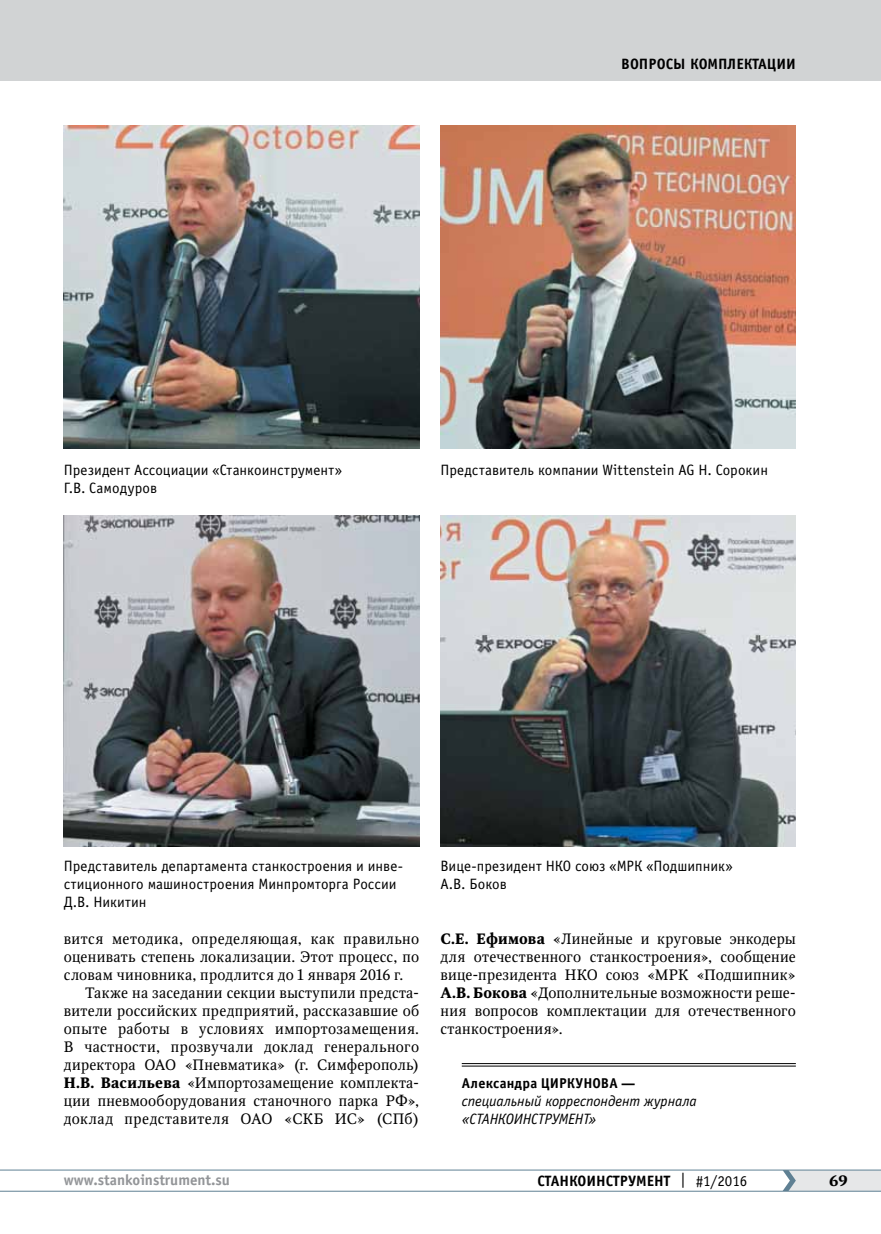
<style>
.page{position:relative;width:881px;height:1234px;background:#fff}
.page>*{position:absolute;margin:0;border:0;box-sizing:border-box;transform-origin:0 0}
.t1{font:15px/18px "Octava";letter-spacing:.025em;color:#000;text-align:justify}
.t2{font:15px/18px "Officina Sans C";letter-spacing:.005em;color:#000}
.t3{font:italic 15px/18px "Officina Sans C";letter-spacing:-.005em;color:#000}
.t4{font:700 15px "Officina Sans C";color:#000}
.t5{font:700 15px "Officina Sans C";color:#939598}
.t6{font:700 15px "Octava";color:#000}
.t7{font:700 14.25px "Officina Sans C";letter-spacing:.015em;color:#000}
.s1{font-weight:700}
.s2{font-weight:400}
</style>
<div class="page">
<hr style="left:0;top:1190px;width:880px;height:1px;background:#5f8093">
<hr style="left:0;top:1169px;width:880px;height:1px;background:#5f8093">
<svg style="left:782px;top:1169px;width:98px;height:21px;background:#d9dee0"></svg>
<div style="left:0;top:0;width:880px;height:81px;background:#d1d3d4"></div>
<hr style="left:461px;top:1063px;width:334px;height:1px;background:#000">
<hr style="left:461px;top:1065px;width:334px;height:1px;background:#000">
<img style="left:64px;top:515px;width:355px;height:331px">
<img style="left:440px;top:515px;width:355px;height:331px">
<img style="left:440px;top:125px;width:355px;height:323px">
<img style="left:64px;top:125px;width:355px;height:323px">
<p class="t4" style="left:621px;top:56px;width:176px">ВОПРОСЫ КОМПЛЕКТАЦИИ</p>
<p class="t2" style="left:64px;top:461px;width:279px">Президент Ассоциации «Станкоинструмент»<br>Г.В. Самодуров</p>
<p class="t2" style="left:440px;top:461px;width:329px">Представитель компании Wittenstein AG Н. Сорокин</p>
<p class="t2" style="left:64px;top:857px;width:340px">Представитель департамента станкостроения и инве&shy;стиционного машиностроения Минпромторга России<br>Д.В. Никитин</p>
<p class="t2" style="left:440px;top:857px;width:293px">Вице-президент НКО союз «МРК «Подшипник»<br>А.В. Боков</p>
<p class="t1" style="left:64px;top:929px;width:356px">вится методика, определяющая, как правильно оценивать степень локализации. Этот процесс, по словам чиновника, продлится до 1 января 2016 г.</p>
<p class="t1" style="left:64px;top:983px;width:357px;text-indent:21px">Также на заседании секции выступили предста&shy;вители российских предприятий, рассказавшие об опыте работы в условиях импортозамещения.<br>В частности, прозвучали доклад генерального директора ОАО «Пневматика» (г. Симферополь)<br><span class="s1">Н.В. Васильева</span> «Импортозамещение комплекта&shy;ции пневмооборудования станочного парка РФ», доклад представителя ОАО «СКБ ИС» (СПб)</p>
<p class="t1" style="left:440px;top:929px;width:357px"><span class="s1">С.Е. Ефимова</span> «Линейные и круговые энкодеры для отечественного станкостроения», сообщение вице-президента НКО союз «МРК «Подшипник» <span class="s1">А.В. Бокова</span> «Дополнительные возможности реше&shy;ния вопросов комплектации для отечественного станкостроения».</p>
<p class="t7" style="left:461px;top:1074px;width:175px">Александра ЦИРКУНОВА —</p>
<p class="t3" style="left:461px;top:1091px;width:236px">специальный корреспондент журнала «СТАНКОИНСТРУМЕНТ»</p>
<p class="t5" style="left:64px;top:1171px;width:168px">www.stankoinstrument.su</p>
<p class="t4" style="left:537px;top:1171px;width:211px">СТАНКОИНСТРУМЕНТ <span class="s2">| #1/2016</span></p>
<p class="t6" style="left:828px;top:1170px;width:20px">69</p>
</div>
